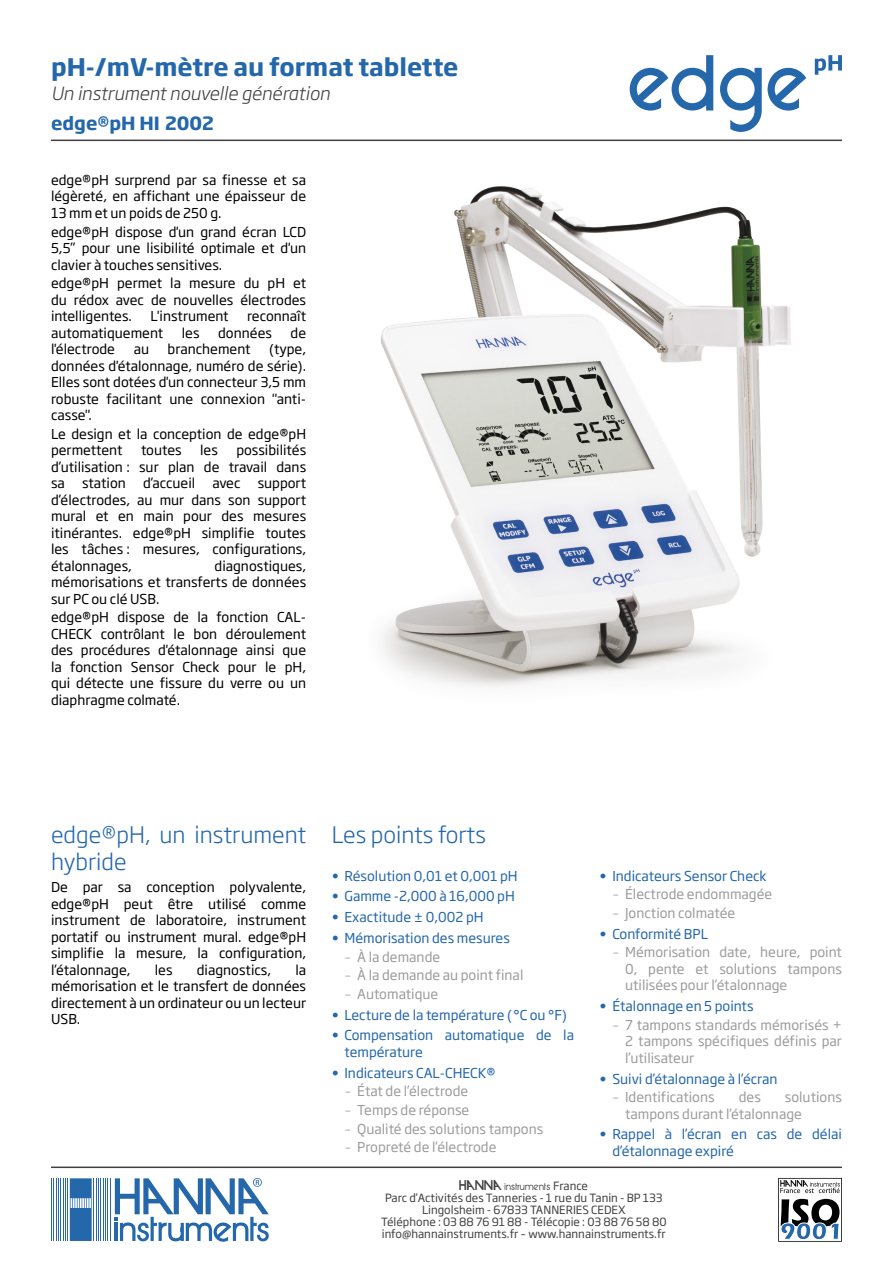
<style>
.page{position:relative;width:893px;height:1263px;background:#fff}
.page>*{position:absolute;margin:0;border:0;box-sizing:border-box;transform-origin:0 0}
.Titre{font:700 24px "Soho Gothic Pro";color:#2467aa}
._15_light{font:300 22.5px/27px "Soho Gothic Pro";color:#2467aa}
.Titre_description{font:italic 300 18px "Soho Gothic Pro";color:#404042}
.Référence{font:700 18px "Soho Gothic Pro";color:#2467aa}
.Texte{font:13.5px/16.5px "Soho Gothic Pro";color:#000;text-align:justify}
.t1{font:13.5px/16.5px "Soho Gothic Pro";color:#9b9c9e;text-align:justify}
.t2{font:13.5px/16.5px "Soho Gothic Pro";color:#2467aa}
.t3{font:11.25px/12px "Soho Gothic Pro";color:#404042;text-align:center}
.t4{font:11.25px "Hanna";color:#404042}
.s1{font-weight:300}
.s2{font-family:"Soho Gothic Pro"}
</style>
<div class="page">
<img style="left:381px;top:186px;width:410px;height:501px">
<svg style="left:768px;top:68px;width:38px;height:43px"></svg>
<svg style="left:630px;top:55px;width:83px;height:56px"></svg>
<svg style="left:720px;top:68px;width:42px;height:64px"></svg>
<svg style="left:815px;top:55px;width:27px;height:20px"></svg>
<hr style="left:51px;top:1166px;width:791px;height:2px;background:#404042">
<hr style="left:51px;top:140px;width:791px;height:1px;background:#404042">
<hr style="left:110px;top:1178px;width:1px;height:63px;background:#2467aa">
<hr style="left:107px;top:1178px;width:1px;height:63px;background:#2467aa">
<hr style="left:105px;top:1178px;width:1px;height:63px;background:#2467aa">
<hr style="left:103px;top:1178px;width:1px;height:63px;background:#2467aa">
<hr style="left:100px;top:1178px;width:1px;height:63px;background:#2467aa">
<hr style="left:98px;top:1178px;width:1px;height:63px;background:#2467aa">
<hr style="left:96px;top:1178px;width:1px;height:63px;background:#2467aa">
<hr style="left:93px;top:1178px;width:1px;height:63px;background:#2467aa">
<hr style="left:67px;top:1178px;width:1px;height:63px;background:#2467aa">
<hr style="left:65px;top:1178px;width:1px;height:63px;background:#2467aa">
<hr style="left:63px;top:1178px;width:1px;height:63px;background:#2467aa">
<hr style="left:60px;top:1178px;width:1px;height:63px;background:#2467aa">
<hr style="left:58px;top:1178px;width:1px;height:63px;background:#2467aa">
<hr style="left:56px;top:1178px;width:1px;height:63px;background:#2467aa">
<hr style="left:53px;top:1178px;width:1px;height:63px;background:#2467aa">
<hr style="left:51px;top:1178px;width:1px;height:63px;background:#2467aa">
<svg style="left:70px;top:1178px;width:22px;height:63px"></svg>
<svg style="left:115px;top:1178px;width:154px;height:64px"></svg>
<svg style="left:778px;top:1178px;width:64px;height:64px"></svg>
<p class="Titre" style="left:51px;top:48px;width:409px">pH-/mV-mètre au format tablette</p>
<p class="Titre_description" style="left:51px;top:79px;width:280px">Un instrument nouvelle génération</p>
<p class="Référence" style="left:51px;top:109px;width:165px">edge®pH HI 2002</p>
<p class="Texte" style="left:51px;top:171px;width:257px">edge®pH surprend par sa finesse et sa légèreté, en affichant une épaisseur de 13 mm et un poids de 250 g.</p>
<p class="Texte" style="left:51px;top:223px;width:257px">edge®pH dispose d'un grand écran LCD 5,5” pour une lisibilité optimale et d'un clavier à touches sensitives.</p>
<p class="Texte" style="left:51px;top:274px;width:257px">edge®pH permet la mesure du pH et du rédox avec de nouvelles électrodes intelligentes.</p>
<p class="Texte" style="left:150px;top:307px;width:80px">L'instrument</p>
<p class="Texte" style="left:247px;top:307px;width:61px">reconnaît</p>
<p class="Texte" style="left:51px;top:324px;width:114px">automatiquement</p>
<p class="Texte" style="left:182px;top:324px;width:19px">les</p>
<p class="Texte" style="left:218px;top:324px;width:55px">données</p>
<p class="Texte" style="left:291px;top:324px;width:17px">de</p>
<p class="Texte" style="left:51px;top:340px;width:66px">l'électrode</p>
<p class="Texte" style="left:134px;top:340px;width:17px">au</p>
<p class="Texte" style="left:168px;top:340px;width:84px">branchement</p>
<p class="Texte" style="left:51px;top:340px;width:257px;text-indent:218px">(type, données d'étalonnage, numéro de série).<br>Elles sont dotées d'un connecteur 3,5 mm robuste facilitant une connexion "anti&shy;casse".</p>
<p class="Texte" style="left:51px;top:425px;width:257px">Le design et la conception de edge®pH permettent</p>
<p class="Texte" style="left:51px;top:441px;width:257px;text-indent:185px">possibilités d’utilisation : sur plan de travail dans sa</p>
<p class="Texte" style="left:141px;top:441px;width:42px">toutes</p>
<p class="Texte" style="left:200px;top:441px;width:19px">les</p>
<p class="Texte" style="left:82px;top:474px;width:45px">station</p>
<p class="Texte" style="left:143px;top:474px;width:54px">d’accueil</p>
<p class="Texte" style="left:212px;top:474px;width:30px">avec</p>
<p class="Texte" style="left:51px;top:474px;width:257px;text-indent:207px">support d’électrodes, au mur dans son support mural et en main pour des mesures itinérantes. edge®pH simplifie toutes les tâches : mesures, configurations, étalonnages,</p>
<p class="Texte" style="left:51px;top:557px;width:257px;text-indent:164px">diagnostiques, mémorisations et transferts de données sur PC ou clé USB.</p>
<p class="Texte" style="left:51px;top:608px;width:257px">edge®pH dispose de la fonction CAL-CHECK contrôlant le bon déroulement des procédures d'étalonnage ainsi que la fonction Sensor Check pour le pH, qui détecte une fissure du verre ou un diaphragme colmaté.</p>
<p class="_15_light" style="left:51px;top:819px;width:257px">edge®pH, un instrument hybride</p>
<p class="Texte" style="left:51px;top:878px;width:257px">De par sa conception polyvalente, edge®pH peut être utilisé comme instrument de laboratoire, instrument portatif ou instrument mural. edge®pH simplifie la mesure, la configuration, l’étalonnage,</p>
<p class="Texte" style="left:51px;top:961px;width:257px;text-indent:244px">la mémorisation et le transfert de données directement à un ordinateur ou un lecteur USB.</p>
<p class="Texte" style="left:155px;top:961px;width:19px">les</p>
<p class="Texte" style="left:197px;top:961px;width:76px">diagnostics,</p>
<p class="_15_light" style="left:332px;top:819px;width:156px">Les points forts</p>
<p class="t2" style="left:332px;top:867px;width:188px">• Résolution 0,01 et 0,001 pH</p>
<p class="t2" style="left:332px;top:887px;width:185px">• Gamme -2,000 à 16,000 pH</p>
<p class="t2" style="left:332px;top:908px;width:153px">• Exactitude ± 0,002 pH</p>
<p class="t2" style="left:332px;top:929px;width:180px">• Mémorisation des mesures</p>
<p class="t1" style="left:344px;top:948px;width:97px"><span class="s1">–</span> À la demande</p>
<p class="t1" style="left:344px;top:966px;width:181px"><span class="s1">–</span> À la demande au point final</p>
<p class="t1" style="left:344px;top:985px;width:95px"><span class="s1">–</span> Automatique</p>
<p class="t2" style="left:332px;top:1006px;width:237px">• Lecture de la température ( °C ou °F)</p>
<p class="t2" style="left:344px;top:1026px;width:231px;text-indent:-13px">• Compensation automatique de la température</p>
<p class="t2" style="left:332px;top:1064px;width:165px">• Indicateurs CAL-CHECK®</p>
<p class="t1" style="left:344px;top:1082px;width:125px"><span class="s1">–</span> État de l’électrode</p>
<p class="t1" style="left:344px;top:1101px;width:126px"><span class="s1">–</span> Temps de réponse</p>
<p class="t1" style="left:344px;top:1119px;width:200px"><span class="s1">–</span> Qualité des solutions tampons</p>
<p class="t1" style="left:344px;top:1138px;width:154px"><span class="s1">–</span> Propreté de l’électrode</p>
<p class="t2" style="left:600px;top:867px;width:169px">• Indicateurs Sensor Check</p>
<p class="t1" style="left:612px;top:885px;width:161px"><span class="s1">–</span> Électrode endommagée</p>
<p class="t1" style="left:612px;top:904px;width:124px"><span class="s1">–</span> Jonction colmatée</p>
<p class="t2" style="left:600px;top:925px;width:110px">• Conformité BPL</p>
<p class="t1" style="left:625px;top:943px;width:218px;text-indent:-13px"><span class="s1">–</span> Mémorisation date, heure, point 0, pente et solutions tampons utilisées pour l’étalonnage</p>
<p class="t2" style="left:600px;top:997px;width:155px">• Étalonnage en 5 points</p>
<p class="t1" style="left:625px;top:1016px;width:218px;text-indent:-13px"><span class="s1">–</span> 7 tampons standards mémorisés + 2 tampons spécifiques définis par l’utilisateur</p>
<p class="t2" style="left:600px;top:1069px;width:179px">• Suivi d’étalonnage à l’écran</p>
<p class="t1" style="left:612px;top:1088px;width:104px"><span class="s1">–</span> Identifications</p>
<p class="t1" style="left:739px;top:1088px;width:24px">des</p>
<p class="t1" style="left:625px;top:1088px;width:218px;text-indent:160px">solutions tampons durant l’étalonnage</p>
<p class="t2" style="left:612px;top:1125px;width:231px;text-indent:-13px">• Rappel à l’écran en cas de délai d’étalonnage expiré</p>
<p class="t4" style="left:460px;top:1180px;width:130px">HANNA instruments <span class="s2">France</span></p>
<p class="t3" style="left:381px;top:1191px;width:287px">Parc d’Activités des Tanneries - 1 rue du Tanin - BP 133<br>Lingolsheim - 67833 TANNERIES CEDEX<br>Téléphone : 03 88 76 91 88 - Télécopie : 03 88 76 58 80 info@hannainstruments.fr – www.hannainstruments.fr</p>
</div>
